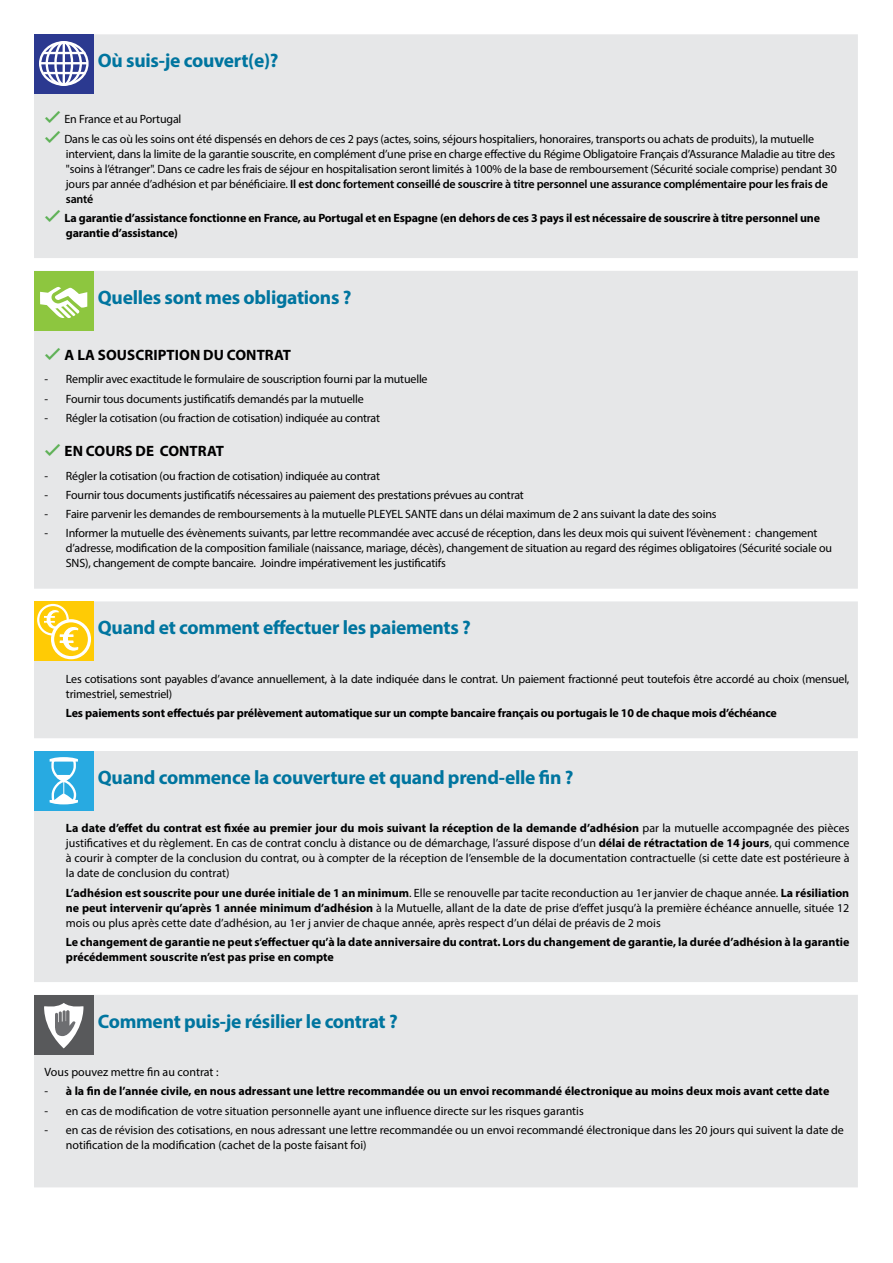
<style>
.page{position:relative;width:893px;height:1263px;background:#fff}
.page>*{position:absolute;margin:0;border:0;box-sizing:border-box;transform-origin:0 0}
.t1{font:700 19.5px "Myriad Pro";letter-spacing:-.015em;color:#00759f}
.t2{font:700 15px "Myriad Pro";letter-spacing:.005em;color:#000}
.t3{font:12px/15px "Myriad Pro";letter-spacing:-.015em;color:#000}
.t4{font:700 12px/15px "Myriad Pro";letter-spacing:-.01em;color:#000}
.s1{font-family:"Devanagari";font-weight:700;font-size:18px;color:#5eb156}
.s2{font-weight:600}
.s3{font-family:"Devanagari";font-size:18px;color:#5eb156}
.s4{font-weight:700}
.s5{font-weight:400}
</style>
<div class="page">
<div style="left:34px;top:34px;width:824px;height:1153px;background:#e6e7e8"></div>
<svg style="left:34px;top:34px;width:60px;height:60px;background:#47539e"></svg>
<div style="left:39px;top:41px;width:50px;height:45px;border:2px solid #fff;border-radius:50%"></div>
<div style="left:46px;top:41px;width:36px;height:45px;border:2px solid #fff;border-radius:50%"></div>
<div style="left:54px;top:41px;width:19px;height:45px;border:2px solid #fff;border-radius:50%"></div>
<hr style="left:63px;top:42px;width:2px;height:44px;background:#fff">
<hr style="left:43px;top:52px;width:42px;height:2px;background:#fff">
<hr style="left:43px;top:72px;width:42px;height:2px;background:#fff">
<hr style="left:40px;top:62px;width:47px;height:2px;background:#fff">
<div style="left:34px;top:271px;width:60px;height:59px;background:#8dc63f"></div>
<svg style="left:40px;top:286px;width:48px;height:32px"></svg>
<div style="left:34px;top:601px;width:60px;height:60px;background:#ffcb05"></div>
<svg style="left:38px;top:605px;width:30px;height:29px"></svg>
<div style="left:37px;top:604px;width:32px;height:32px;border:2px solid #fff;border-radius:50%"></div>
<svg style="left:53px;top:621px;width:36px;height:37px"></svg>
<div style="left:51px;top:619px;width:40px;height:40px;border:3px solid #fff;border-radius:50%"></div>
<svg style="left:43px;top:609px;width:37px;height:43px"></svg>
<div style="left:34px;top:751px;width:60px;height:59px;background:#28aae1"></div>
<svg style="left:50px;top:757px;width:28px;height:47px"></svg>
<div style="left:34px;top:995px;width:60px;height:59px;background:#58595b"></div>
<svg style="left:44px;top:1003px;width:39px;height:45px"></svg>
<h1 class="t1" style="left:98px;top:48px;width:182px">Où suis-je couvert(e)?</h1>
<p class="t3" style="left:45px;top:112px;width:138px"><span class="s1">✓</span> En France et au Portugal</p>
<p class="t3" style="left:66px;top:131px;width:772px;text-indent:-21px"><span class="s1">✓</span> Dans le cas où les soins ont été dispensés en dehors de ces 2 pays (actes, soins, séjours hospitaliers, honoraires, transports ou achats de produits), la mutuelle intervient, dans la limite de la garantie souscrite, en complément d’une prise en charge effective du Régime Obligatoire Français d’Assurance Maladie au titre des "soins à l’étranger". Dans ce cadre les frais de séjour en hospitalisation seront limités à 100% de la base de remboursement (Sécurité sociale comprise) pendant 30 jours par année d’adhésion et par bénéficiaire. <span class="s2">Il est donc fortement conseillé de souscrire à titre personnel une assurance complémentaire pour les frais de santé</span></p>
<p class="t4" style="left:66px;top:210px;width:756px;text-indent:-21px"><span class="s3">✓</span> La garantie d’assistance fonctionne en France, au Portugal et en Espagne (en dehors de ces 3 pays il est nécessaire de souscrire à titre personnel une garantie d’assistance)</p>
<h1 class="t1" style="left:98px;top:284px;width:255px">Quelles sont mes obligations ?</h1>
<p class="t2" style="left:45px;top:345px;width:248px"><span class="s3">✓</span> A LA SOUSCRIPTION DU CONTRAT</p>
<p class="t3" style="left:45px;top:372px;width:384px">- Remplir avec exactitude le formulaire de souscription fourni par la mutuelle</p>
<p class="t3" style="left:45px;top:391px;width:321px">- Fournir tous documents justificatifs demandés par la mutuelle</p>
<p class="t3" style="left:45px;top:410px;width:337px">- Régler la cotisation (ou fraction de cotisation) indiquée au contrat</p>
<p class="t2" style="left:45px;top:441px;width:181px"><span class="s3">✓</span> EN COURS DE CONTRAT</p>
<p class="t3" style="left:45px;top:468px;width:337px">- Régler la cotisation (ou fraction de cotisation) indiquée au contrat</p>
<p class="t3" style="left:45px;top:487px;width:481px">- Fournir tous documents justificatifs nécessaires au paiement des prestations prévues au contrat</p>
<p class="t3" style="left:45px;top:506px;width:673px">- Faire parvenir les demandes de remboursements à la mutuelle PLEYEL SANTE dans un délai maximum de 2 ans suivant la date des soins</p>
<p class="t3" style="left:66px;top:526px;width:768px;text-indent:-21px">- Informer la mutuelle des évènements suivants, par lettre recommandée avec accusé de réception, dans les deux mois qui suivent l’évènement : changement d’adresse, modification de la composition familiale (naissance, mariage, décès), changement de situation au regard des régimes obligatoires (Sécurité sociale ou<br>SNS), changement de compte bancaire. Joindre impérativement les justificatifs</p>
<h1 class="t1" style="left:98px;top:615px;width:375px">Quand et comment effectuer les paiements ?</h1>
<p class="t3" style="left:66px;top:671px;width:785px">Les cotisations sont payables d’avance annuellement, à la date indiquée dans le contrat. Un paiement fractionné peut toutefois être accordé au choix (mensuel, trimestriel, semestriel)</p>
<p class="t4" style="left:66px;top:705px;width:712px">Les paiements sont effectués par prélèvement automatique sur un compte bancaire français ou portugais le 10 de chaque mois d’échéance</p>
<h1 class="t1" style="left:98px;top:764px;width:477px">Quand commence la couverture et quand prend-elle fin ?</h1>
<p class="t3" style="left:66px;top:820px;width:785px;text-align:justify"><span class="s4">La date d’effet du contrat est fixée au premier jour du mois suivant la réception de la demande d’adhésion</span> par la mutuelle accompagnée des pièces justificatives et du règlement. En cas de contrat conclu à distance ou de démarchage, l’assuré dispose d’un <span class="s4">délai de rétractation de 14 jours</span>, qui commence à courir à compter de la conclusion du contrat, ou à compter de la réception de l’ensemble de la documentation contractuelle (si cette date est postérieure à la date de conclusion du contrat)</p>
<p class="t3" style="left:66px;top:885px;width:785px;text-align:justify"><span class="s4">L’adhésion est souscrite pour une durée initiale de 1 an minimum</span>. Elle se renouvelle par tacite reconduction au 1er janvier de chaque année. <span class="s4">La résiliation ne peut intervenir qu’après 1 année minimum d’adhésion</span> à la Mutuelle, allant de la date de prise d’effet jusqu’à la première échéance annuelle, située 12 mois ou plus après cette date d’adhésion, au 1er j anvier de chaque année, après respect d’un délai de préavis de 2 mois</p>
<p class="t4" style="left:66px;top:934px;width:785px">Le changement de garantie ne peut s’effectuer qu’à la date anniversaire du contrat. Lors du changement de garantie, la durée d’adhésion à la garantie précédemment souscrite n’est pas prise en compte</p>
<h1 class="t1" style="left:98px;top:1008px;width:301px">Comment puis-je résilier le contrat ?</h1>
<p class="t3" style="left:45px;top:1064px;width:175px">Vous pouvez mettre fin au contrat :</p>
<p class="t4" style="left:45px;top:1083px;width:786px"><span class="s5">-</span> à la fin de l’année civile, en nous adressant une lettre recommandée ou un envoi recommandé électronique au moins deux mois avant cette date</p>
<p class="t3" style="left:45px;top:1103px;width:541px">- en cas de modification de votre situation personnelle ayant une influence directe sur les risques garantis</p>
<p class="t3" style="left:66px;top:1122px;width:780px;text-indent:-21px">- en cas de révision des cotisations, en nous adressant une lettre recommandée ou un envoi recommandé électronique dans les 20 jours qui suivent la date de notification de la modification (cachet de la poste faisant foi)</p>
</div>
